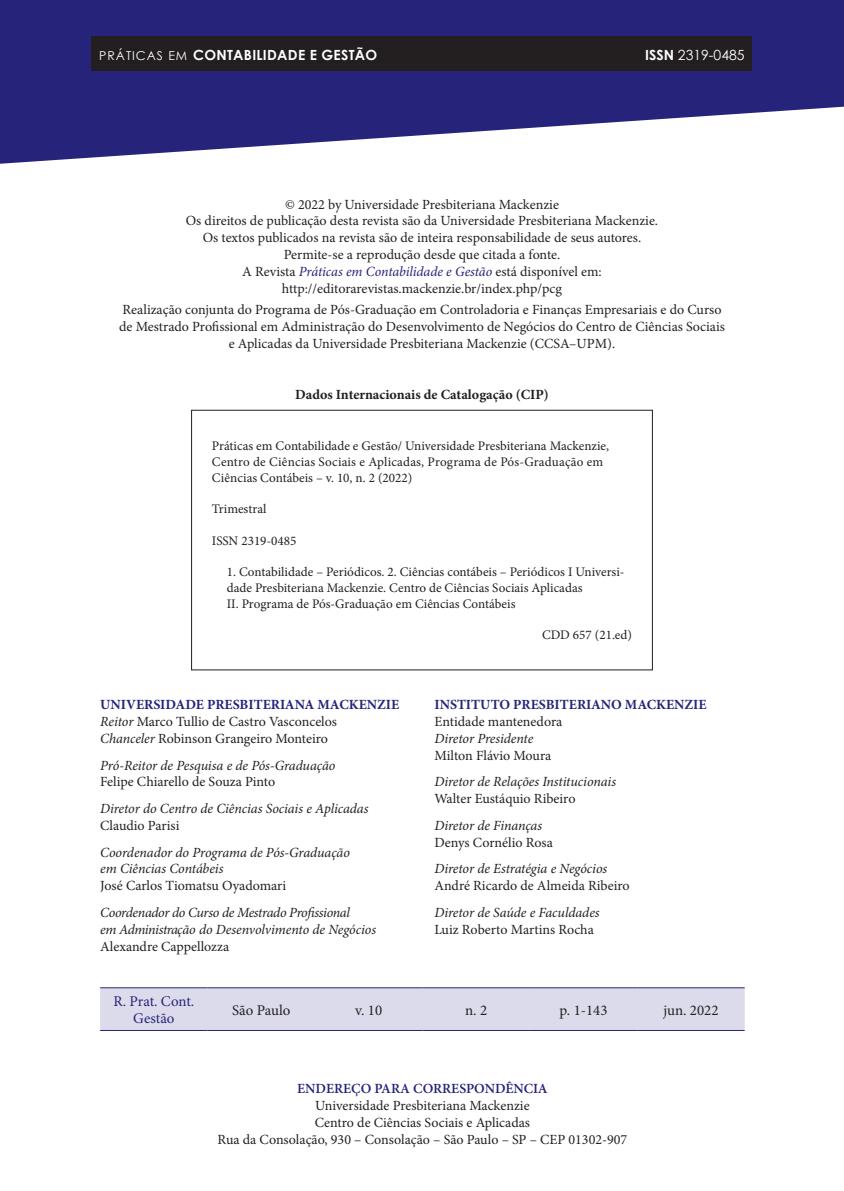
<style>
.page{position:relative;width:844px;height:1191px;background:#fff}
.page>*{position:absolute;margin:0;border:0;box-sizing:border-box;transform-origin:0 0}
.t1{font:14.88px "Minion Pro";color:#231f20}
.t2{font:14.88px/17.8px "Minion Pro";color:#26237b;text-align:center}
.t3{font:14px/16.8px "Minion Pro";letter-spacing:-.005em;color:#231f20;text-align:center}
.t4{font:italic 14px/16.8px "Minion Pro";letter-spacing:-.01em;color:#231f20}
.t5{font:700 14px "Minion Pro";color:#231f20}
.t6{font:700 14px "Minion Pro";color:#26237b}
.t7{font:700 14px "Century Gothic";letter-spacing:.02em;color:#fff}
.t8{font:600 14px "Minion Pro";color:#26237b}
.t9{font:14px "Century Gothic";color:#fff}
.t10{font:13.12px/15.8px "Minion Pro";color:#231f20}
.s1{font-weight:400;font-size:12.25px}
.s2{font-weight:700}
.s3{font-style:italic;color:#26237b}
.s4{font-weight:700;color:#26237b}
.s5{font-style:italic}
</style>
<div class="page">
<svg style="left:0;top:0;width:843px;height:164px;fill:#26237b"></svg>
<div style="left:92px;top:36px;width:660px;height:34px;background:#231f20"></div>
<div style="left:191px;top:410px;width:461px;height:260px;border:1px solid #231f20"></div>
<div style="left:100px;top:988px;width:644px;height:42px;background:#dcdbeb"></div>
<hr style="left:100px;top:987px;width:107px;height:1px;background:#26237b">
<hr style="left:207px;top:987px;width:108px;height:1px;background:#26237b">
<hr style="left:315px;top:987px;width:107px;height:1px;background:#26237b">
<hr style="left:422px;top:987px;width:107px;height:1px;background:#26237b">
<hr style="left:529px;top:987px;width:108px;height:1px;background:#26237b">
<hr style="left:637px;top:987px;width:107px;height:1px;background:#26237b">
<hr style="left:100px;top:1030px;width:107px;height:1px;background:#26237b">
<hr style="left:207px;top:1030px;width:108px;height:1px;background:#26237b">
<hr style="left:315px;top:1030px;width:107px;height:1px;background:#26237b">
<hr style="left:422px;top:1030px;width:107px;height:1px;background:#26237b">
<hr style="left:529px;top:1030px;width:108px;height:1px;background:#26237b">
<hr style="left:637px;top:1030px;width:107px;height:1px;background:#26237b">
<p class="t7" style="left:99px;top:44px;width:279px"><span class="s1">PRÁTICAS EM</span> CONTABILIDADE E GESTÃO</p>
<p class="t9" style="left:645px;top:45px;width:101px"><span class="s2">ISSN</span> 2319-0485</p>
<p class="t3" style="left:186px;top:196px;width:473px">© 2022 by Universidade Presbiteriana Mackenzie<br>Os direitos de publicação desta revista são da Universidade Presbiteriana Mackenzie.<br>Os textos publicados na revista são de inteira responsabilidade de seus autores.<br>Permite‑se a reprodução desde que citada a fonte.<br>A Revista <span class="s3">Práticas em Contabilidade e Gestão</span> está disponível em: http://editorarevistas.mackenzie.br/index.php/pcg</p>
<p class="t3" style="left:119px;top:302px;width:607px">Realização conjunta do Programa de Pós-Graduação em Controladoria e Finanças Empresariais e do Curso de Mestrado Profissional em Administração do Desenvolvimento de Negócios do Centro de Ciências Sociais e Aplicadas da Universidade Presbiteriana Mackenzie (CCSA–UPM).</p>
<p class="t5" style="left:295px;top:384px;width:255px">Dados Internacionais de Catalogação (CIP)</p>
<p class="t10" style="left:212px;top:438px;width:398px">Práticas em Contabilidade e Gestão/ Universidade Presbiteriana Mackenzie,<br>Centro de Ciências Sociais e Aplicadas, Programa de Pós-Graduação em<br>Ciências Contábeis – v. 10, n. 2 (2022)</p>
<p class="t10" style="left:212px;top:501px;width:56px">Trimestral</p>
<p class="t10" style="left:212px;top:533px;width:86px">ISSN 2319‑0485</p>
<p class="t10" style="left:227px;top:564px;width:399px">1. Contabilidade – Periódicos. 2. Ciências contábeis – Periódicos I Universi‑ dade Presbiteriana Mackenzie. Centro de Ciências Sociais Aplicadas<br>II. Programa de Pós-Graduação em Ciências Contábeis</p>
<p class="t10" style="left:542px;top:627px;width:92px">CDD 657 (21.ed)</p>
<p class="t3" style="left:100px;top:696px;width:300px;text-align:left"><span class="s4">UNIVERSIDADE PRESBITERIANA MACKENZIE<br></span><span class="s5">Reitor</span> Marco Tullio de Castro Vasconcelos<br><span class="s5">Chanceler</span> Robinson Grangeiro Monteiro</p>
<p class="t4" style="left:100px;top:756px;width:237px">Pró-Reitor de Pesquisa e de Pós‑Graduação</p>
<p class="t3" style="left:100px;top:773px;width:176px">Felipe Chiarello de Souza Pinto</p>
<p class="t4" style="left:100px;top:800px;width:270px">Diretor do Centro de Ciências Sociais e Aplicadas</p>
<p class="t3" style="left:100px;top:817px;width:81px">Claudio Parisi</p>
<p class="t4" style="left:100px;top:843px;width:251px">Coordenador do Programa de Pós‑Graduação em Ciências Contábeis</p>
<p class="t3" style="left:100px;top:877px;width:187px">José Carlos Tiomatsu Oyadomari</p>
<p class="t4" style="left:100px;top:904px;width:277px">Coordenador do Curso de Mestrado Profissional<br>em Administração do Desenvolvimento de Negócios</p>
<p class="t3" style="left:100px;top:937px;width:130px">Alexandre Cappellozza</p>
<p class="t6" style="left:434px;top:695px;width:274px">INSTITUTO PRESBITERIANO MACKENZIE</p>
<p class="t3" style="left:434px;top:713px;width:129px">Entidade mantenedora</p>
<p class="t4" style="left:434px;top:730px;width:100px">Diretor Presidente</p>
<p class="t3" style="left:434px;top:747px;width:118px">Milton Flávio Moura</p>
<p class="t4" style="left:434px;top:773px;width:183px">Diretor de Relações Institucionais</p>
<p class="t3" style="left:434px;top:790px;width:142px">Walter Eustáquio Ribeiro</p>
<p class="t4" style="left:434px;top:817px;width:109px">Diretor de Finanças</p>
<p class="t3" style="left:434px;top:834px;width:120px">Denys Cornélio Rosa</p>
<p class="t4" style="left:434px;top:860px;width:174px">Diretor de Estratégia e Negócios</p>
<p class="t3" style="left:434px;top:877px;width:197px">André Ricardo de Almeida Ribeiro</p>
<p class="t4" style="left:434px;top:904px;width:167px">Diretor de Saúde e Faculdades</p>
<p class="t3" style="left:434px;top:921px;width:161px">Luiz Roberto Martins Rocha</p>
<p class="t2" style="left:113px;top:992px;width:82px">R. Prat. Cont.<br>Gestão</p>
<p class="t1" style="left:232px;top:999px;width:60px">São Paulo</p>
<p class="t1" style="left:355px;top:999px;width:28px">v. 10</p>
<p class="t1" style="left:465px;top:999px;width:24px">n. 2</p>
<p class="t1" style="left:559px;top:999px;width:49px">p. 1‑143</p>
<p class="t1" style="left:663px;top:999px;width:57px">jun. 2022</p>
<p class="t8" style="left:297px;top:1079px;width:252px">ENDEREÇO PARA CORRESPONDÊNCIA</p>
<p class="t3" style="left:217px;top:1097px;width:411px">Universidade Presbiteriana Mackenzie<br>Centro de Ciências Sociais e Aplicadas<br>Rua da Consolação, 930 – Consolação – São Paulo – SP – CEP 01302‑907</p>
</div>
